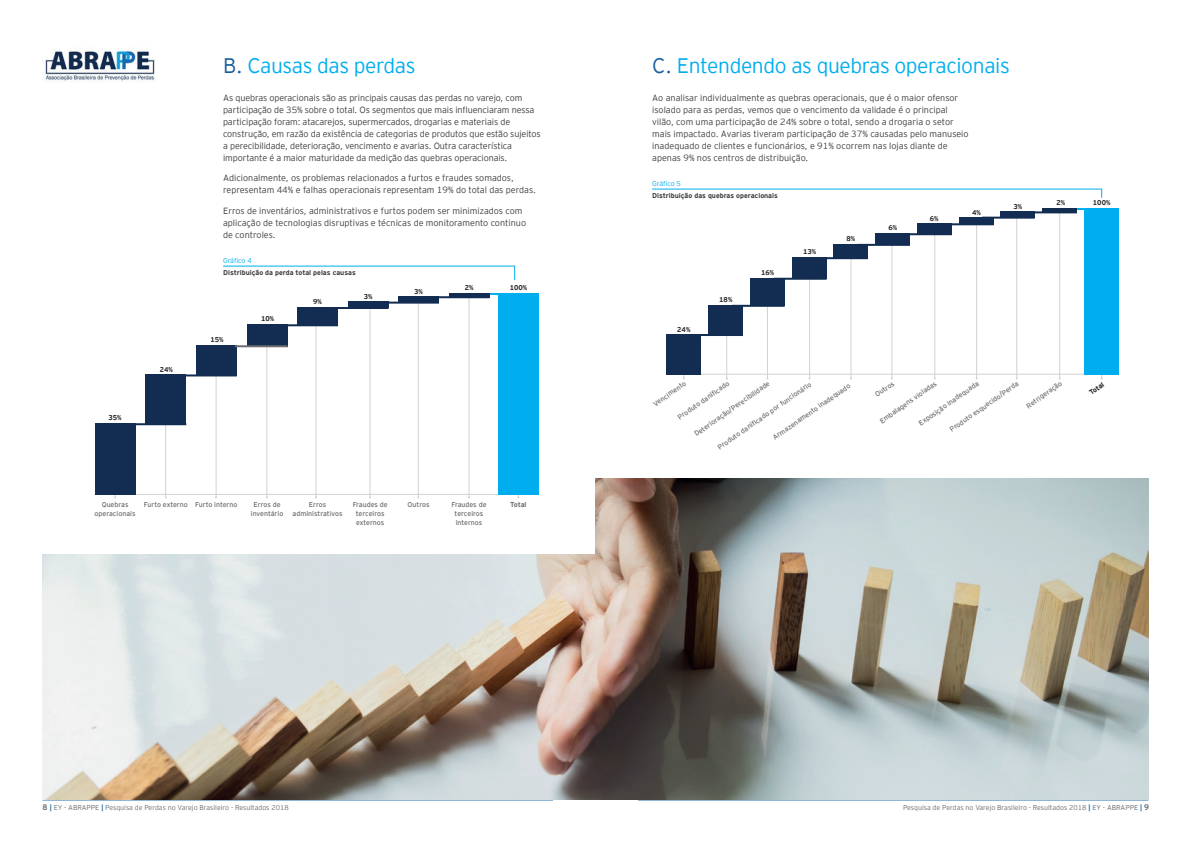
<style>
.page{position:relative;width:1191px;height:842px;background:#fff}
.page>*{position:absolute;margin:0;border:0;box-sizing:border-box;transform-origin:0 0}
.t1{font:300 21px "EY Interstate";letter-spacing:-.02em;color:#00aeef}
.t2{font:300 9px/12px "EY Interstate";letter-spacing:-.01em;color:#3e3e3f}
.t3{font:7px/9px "EY Interstate";color:#6c6d70;text-align:center}
.t4{font:300 7px "EY Interstate";color:#6c6d70}
.t5{font:700 7px "EY Interstate";color:#3e3e3f}
.t6{font:700 7px "EY Interstate";color:#231f20}
.t7{font:300 7px "EY Interstate";letter-spacing:-.01em;color:#00aeef}
.t8{font:700 7px "EY Interstate";letter-spacing:-.01em;color:#6c6d70}
.s1{color:#175d9e}
.s2{font-weight:700;font-size:8px}
.s3{font-weight:700;color:#1669af}
.s4{font-weight:700;color:#156ab0}
</style>
<div class="page">
<hr style="left:43px;top:799px;width:510px;height:1px;background:#1965aa">
<hr style="left:638px;top:799px;width:510px;height:1px;background:#1965aa">
<hr style="left:165px;top:423px;width:1px;height:74px;background:#d1d2d4">
<hr style="left:115px;top:423px;width:1px;height:74px;background:#d1d2d4">
<hr style="left:216px;top:376px;width:1px;height:121px;background:#d1d2d4">
<hr style="left:267px;top:346px;width:1px;height:151px;background:#d1d2d4">
<hr style="left:316px;top:325px;width:1px;height:172px;background:#d1d2d4">
<hr style="left:370px;top:309px;width:1px;height:188px;background:#d1d2d4">
<hr style="left:418px;top:303px;width:1px;height:194px;background:#d1d2d4">
<hr style="left:469px;top:297px;width:1px;height:200px;background:#d1d2d4">
<hr style="left:518px;top:297px;width:1px;height:200px;background:#d1d2d4">
<hr style="left:95px;top:494px;width:444px;height:1px;background:#d1d2d4">
<hr style="left:486px;top:293px;width:53px;height:2px;background:#00aeef">
<div style="left:95px;top:423px;width:40px;height:71px;background:#122d51"></div>
<div style="left:145px;top:374px;width:41px;height:51px;background:#122d51"></div>
<div style="left:196px;top:345px;width:41px;height:31px;background:#122d51"></div>
<div style="left:247px;top:324px;width:40px;height:22px;background:#122d51"></div>
<div style="left:297px;top:307px;width:41px;height:18px;background:#122d51"></div>
<div style="left:348px;top:302px;width:40px;height:6px;background:#122d51"></div>
<div style="left:398px;top:296px;width:41px;height:7px;background:#122d51"></div>
<hr style="left:448px;top:293px;width:41px;height:4px;background:#122d51">
<div style="left:498px;top:293px;width:41px;height:201px;background:#00aeef"></div>
<hr style="left:134px;top:423px;width:52px;height:2px;background:#122d51">
<hr style="left:184px;top:374px;width:53px;height:2px;background:#122d51">
<hr style="left:235px;top:345px;width:52px;height:2px;background:#6c6d70">
<hr style="left:285px;top:324px;width:53px;height:2px;background:#122d51">
<hr style="left:336px;top:307px;width:52px;height:2px;background:#122d51">
<hr style="left:386px;top:302px;width:53px;height:2px;background:#122d51">
<hr style="left:437px;top:296px;width:52px;height:2px;background:#122d51">
<hr style="left:223px;top:266px;width:291px;height:1px;background:#00aeef">
<svg style="left:514px;top:266px;width:1px;height:14px"></svg>
<hr style="left:652px;top:189px;width:449px;height:1px;background:#00aeef">
<hr style="left:1066px;top:208px;width:52px;height:2px;background:#00aeef">
<hr style="left:1059px;top:211px;width:1px;height:167px;background:#d1d2d4">
<hr style="left:1101px;top:211px;width:1px;height:167px;background:#d1d2d4">
<hr style="left:1016px;top:217px;width:1px;height:161px;background:#d1d2d4">
<hr style="left:976px;top:221px;width:1px;height:157px;background:#d1d2d4">
<hr style="left:934px;top:233px;width:1px;height:145px;background:#d1d2d4">
<hr style="left:891px;top:244px;width:1px;height:134px;background:#d1d2d4">
<hr style="left:850px;top:257px;width:1px;height:121px;background:#d1d2d4">
<hr style="left:809px;top:278px;width:1px;height:100px;background:#d1d2d4">
<hr style="left:767px;top:305px;width:1px;height:73px;background:#d1d2d4">
<hr style="left:726px;top:334px;width:1px;height:44px;background:#d1d2d4">
<hr style="left:667px;top:374px;width:443px;height:1px;background:#d1d2d4">
<div style="left:1084px;top:208px;width:34px;height:166px;background:#00aeef"></div>
<div style="left:1042px;top:208px;width:34px;height:5px;background:#122d51"></div>
<div style="left:1000px;top:211px;width:34px;height:7px;background:#122d51"></div>
<div style="left:959px;top:217px;width:34px;height:8px;background:#122d51"></div>
<div style="left:917px;top:223px;width:34px;height:12px;background:#122d51"></div>
<div style="left:876px;top:233px;width:34px;height:12px;background:#122d51"></div>
<div style="left:834px;top:244px;width:34px;height:14px;background:#122d51"></div>
<div style="left:792px;top:257px;width:34px;height:22px;background:#122d51"></div>
<div style="left:750px;top:278px;width:34px;height:27px;background:#122d51"></div>
<div style="left:709px;top:305px;width:34px;height:30px;background:#122d51"></div>
<div style="left:667px;top:334px;width:34px;height:40px;background:#122d51"></div>
<hr style="left:690px;top:334px;width:53px;height:2px;background:#122d51">
<hr style="left:732px;top:305px;width:52px;height:2px;background:#122d51">
<hr style="left:774px;top:278px;width:52px;height:2px;background:#122d51">
<hr style="left:815px;top:257px;width:53px;height:2px;background:#122d51">
<hr style="left:857px;top:244px;width:53px;height:2px;background:#122d51">
<hr style="left:899px;top:233px;width:52px;height:2px;background:#122d51">
<hr style="left:941px;top:223px;width:52px;height:2px;background:#122d51">
<hr style="left:982px;top:217px;width:52px;height:2px;background:#122d51">
<hr style="left:1024px;top:211px;width:52px;height:2px;background:#122d51">
<img style="left:595px;top:478px;width:553px;height:321px">
<img style="left:45px;top:51px;width:110px;height:30px">
<img style="left:43px;top:555px;width:552px;height:244px">
<h1 class="t1" style="left:223px;top:51px;width:194px"><span class="s1">B.</span> Causas das perdas</h1>
<p class="t2" style="left:223px;top:91px;width:319px">As quebras operacionais são as principais causas das perdas no varejo, com participação de 35% sobre o total. Os segmentos que mais influenciaram nessa participação foram: atacarejos, supermercados, drogarias e materiais de construção, em razão da existência de categorias de produtos que estão sujeitos a perecibilidade, deterioração, vencimento e avarias. Outra característica importante é a maior maturidade da medição das quebras operacionais.</p>
<p class="t2" style="left:223px;top:171px;width:314px">Adicionalmente, os problemas relacionados a furtos e fraudes somados, representam 44% e falhas operacionais representam 19% do total das perdas.</p>
<p class="t2" style="left:223px;top:204px;width:304px">Erros de inventários, administrativos e furtos podem ser minimizados com aplicação de tecnologias disruptivas e técnicas de monitoramento continuo de controles.</p>
<p class="t6" style="left:109px;top:413px;width:15px">35%</p>
<p class="t6" style="left:160px;top:364px;width:15px">24%</p>
<p class="t7" style="left:223px;top:256px;width:30px">Gráfico 4</p>
<p class="t5" style="left:223px;top:267px;width:134px">Distribuição da perda total pelas causas</p>
<p class="t6" style="left:210px;top:335px;width:15px">15%</p>
<p class="t6" style="left:261px;top:314px;width:15px">10%</p>
<p class="t6" style="left:313px;top:297px;width:10px">9%</p>
<p class="t6" style="left:364px;top:291px;width:10px">3%</p>
<p class="t6" style="left:414px;top:286px;width:10px">3%</p>
<p class="t6" style="left:465px;top:283px;width:10px">2%</p>
<p class="t6" style="left:509px;top:283px;width:19px">100%</p>
<p class="t3" style="left:95px;top:499px;width:43px">Quebras operacionais</p>
<p class="t3" style="left:144px;top:499px;width:95px">Furto externo Furto interno</p>
<p class="t3" style="left:251px;top:499px;width:34px">Erros de inventário</p>
<p class="t3" style="left:292px;top:499px;width:52px">Erros administrativos</p>
<p class="t3" style="left:353px;top:499px;width:37px">Fraudes de terceiros externos</p>
<p class="t3" style="left:451px;top:499px;width:37px">Fraudes de terceiros internos</p>
<p class="t3" style="left:407px;top:499px;width:23px">Outros</p>
<p class="t8" style="left:510px;top:499px;width:18px">Total</p>
<h1 class="t1" style="left:652px;top:51px;width:359px"><span class="s1">C.</span> Entendendo as quebras operacionais</h1>
<p class="t2" style="left:652px;top:91px;width:318px">Ao analisar individualmente as quebras operacionais, que é o maior ofensor isolado para as perdas, vemos que o vencimento da validade é o principal vilão, com uma participação de 24% sobre o total, sendo a drogaria o setor mais impactado. Avarias tiveram participação de 37% causadas pelo manuseio inadequado de clientes e funcionários, e 91% ocorrem nas lojas diante de apenas 9% nos centros de distribuição.</p>
<p class="t7" style="left:652px;top:179px;width:30px">Gráfico 5</p>
<p class="t5" style="left:652px;top:190px;width:127px">Distribuição das quebras operacionais</p>
<p class="t6" style="left:677px;top:325px;width:15px">24%</p>
<p class="t6" style="left:719px;top:294px;width:15px">18%</p>
<p class="t6" style="left:761px;top:267px;width:15px">16%</p>
<p class="t6" style="left:803px;top:247px;width:15px">13%</p>
<p class="t6" style="left:846px;top:233px;width:10px">8%</p>
<p class="t6" style="left:888px;top:223px;width:10px">6%</p>
<p class="t6" style="left:929px;top:214px;width:10px">6%</p>
<p class="t6" style="left:972px;top:207px;width:10px">4%</p>
<p class="t6" style="left:1013px;top:201px;width:10px">3%</p>
<p class="t6" style="left:1056px;top:198px;width:10px">2%</p>
<p class="t6" style="left:1093px;top:198px;width:19px">100%</p>
<p class="t3" style="left:675px;top:414px;width:63px;rotate:-35deg">Produto danifi cado</p>
<p class="t3" style="left:651px;top:400px;width:40px;rotate:-35deg">Vencimento</p>
<p class="t3" style="left:947px;top:426px;width:84px;rotate:-35deg">Produto esquecido/Perda</p>
<p class="t3" style="left:1024px;top:402px;width:43px;rotate:-35deg">Refrigeração</p>
<p class="t3" style="left:770px;top:434px;width:94px;rotate:-35deg">Armazenamento inadequado</p>
<p class="t3" style="left:877px;top:417px;width:69px;rotate:-35deg">Embalagens violadas</p>
<p class="t3" style="left:692px;top:430px;width:92px;rotate:-35deg">Deterioração/Perecibilidade</p>
<p class="t3" style="left:873px;top:391px;width:23px;rotate:-35deg">Outros</p>
<p class="t6" style="left:1087px;top:389px;width:18px;rotate:-35deg">Total</p>
<p class="t3" style="left:916px;top:420px;width:73px;rotate:-35deg">Exposição inadequada</p>
<p class="t3" style="left:715px;top:444px;width:114px;rotate:-35deg">Produto danifi cado por funcionário</p>
<p class="t4" style="left:43px;top:803px;width:248px"><span class="s2">8</span> <span class="s3">|</span> EY - ABRAPPE <span class="s4">|</span> Pesquisa de Perdas no Varejo Brasileiro - Resultados 2018</p>
<p class="t4" style="left:903px;top:803px;width:248px">Pesquisa de Perdas no Varejo Brasileiro - Resultados 2018 <span class="s3">|</span> EY - ABRAPPE <span class="s3">|</span> <span class="s2">9</span></p>
</div>
